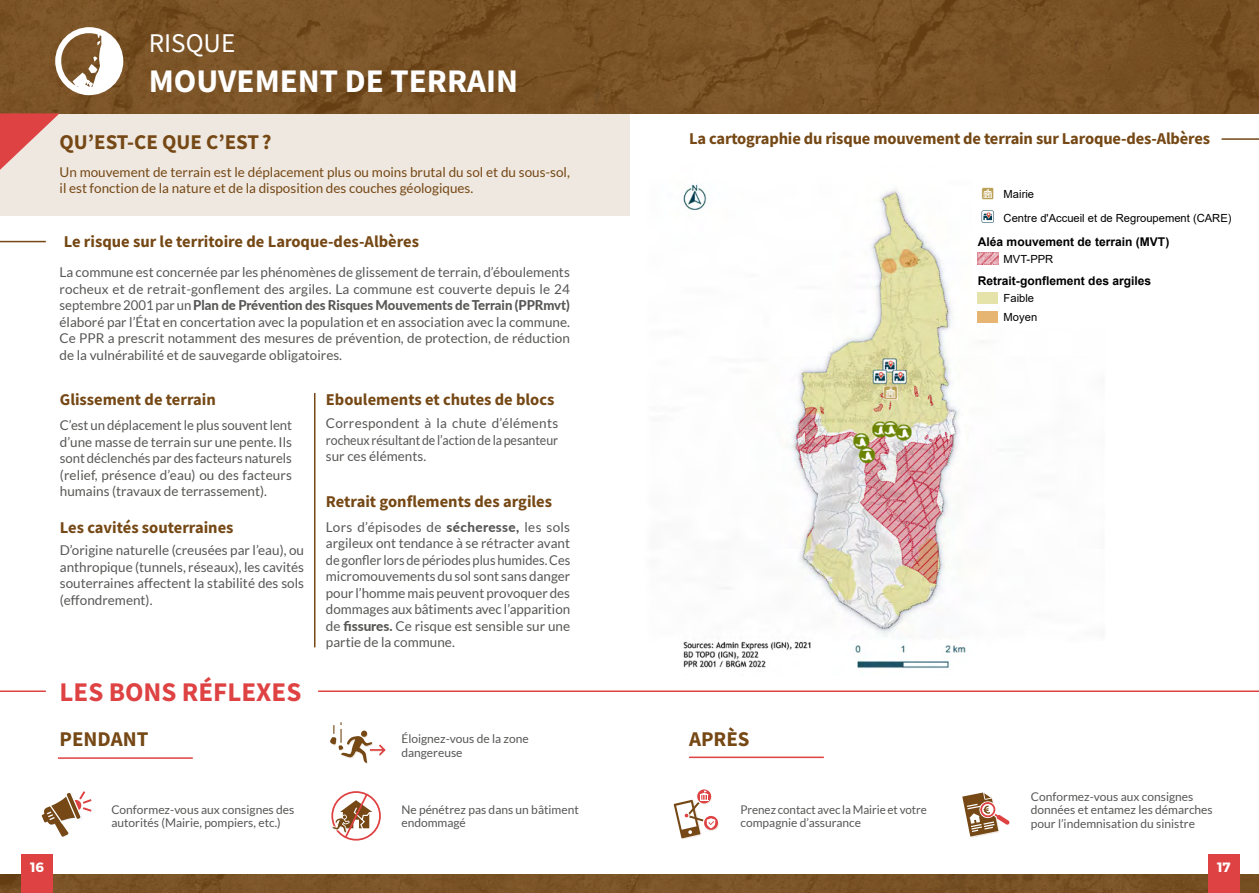
<style>
.page{position:relative;width:1259px;height:893px;background:#fff}
.page>*{position:absolute;margin:0;border:0;box-sizing:border-box;transform-origin:0 0}
.t1{font:700 33px "Source Sans Pro";color:#fff}
.t2{font:700 27px "Source Sans Pro";color:#de4242}
.t3{font:27px "Source Sans Pro";color:#fff}
.t4{font:700 21px "Source Sans Pro";color:#754815}
.t5{font:700 16.5px "Source Sans Pro";color:#754815}
.t6{font:13.5px/16.5px "Lato";color:#575756;text-align:justify}
.t7{font:13.5px/16.5px "Lato";color:#754815}
.t8{font:700 13.5px "Montserrat";color:#fff}
.t9{font:12px/13.5px "Lato";color:#575756}
.t10{font:700 12px "Arial";color:#000}
.t11{font:11.25px/23.7px "Arial";color:#000}
.s1{font-weight:800}
</style>
<div class="page">
<div style="left:0;top:113px;width:629px;height:103px;background:#efe8e1"></div>
<img style="left:0;top:0;width:1259px;height:113px">
<img style="left:0;top:875px;width:1259px;height:18px">
<hr style="left:318px;top:690px;width:941px;height:2px;background:#de4242">
<hr style="left:0;top:690px;width:46px;height:2px;background:#de4242">
<svg style="left:42px;top:791px;width:50px;height:46px"></svg>
<hr style="left:0;top:241px;width:46px;height:1px;background:#754815">
<img style="left:683px;top:184px;width:283px;height:485px">
<svg style="left:332px;top:792px;width:48px;height:48px"></svg>
<div style="left:331px;top:791px;width:50px;height:50px;border:2px solid #de4242;border-radius:50%"></div>
<svg style="left:331px;top:792px;width:43px;height:48px"></svg>
<hr style="left:58px;top:757px;width:135px;height:2px;background:#de4242">
<hr style="left:689px;top:757px;width:135px;height:1px;background:#de4242">
<hr style="left:314px;top:393px;width:1px;height:254px;background:#754815">
<svg style="left:0;top:113px;width:60px;height:57px"></svg>
<svg style="left:55px;top:27px;width:69px;height:69px"></svg>
<svg style="left:330px;top:722px;width:56px;height:42px"></svg>
<svg style="left:673px;top:789px;width:46px;height:50px"></svg>
<svg style="left:962px;top:792px;width:47px;height:46px"></svg>
<hr style="left:1221px;top:138px;width:38px;height:2px;background:#754815">
<svg style="left:981px;top:187px;width:13px;height:13px"></svg>
<svg style="left:981px;top:211px;width:13px;height:12px"></svg>
<img style="left:977px;top:253px;width:21px;height:12px">
<div style="left:977px;top:292px;width:21px;height:12px;background:#e5e3aa"></div>
<div style="left:977px;top:311px;width:21px;height:11px;background:#e5b571"></div>
<div style="left:21px;top:854px;width:32px;height:39px;background:#de4242"></div>
<div style="left:1208px;top:854px;width:31px;height:39px;background:#de4242"></div>
<h2 class="t3" style="left:149px;top:26px;width:88px">RISQUE</h2>
<h1 class="t1" style="left:149px;top:59px;width:371px">MOUVEMENT DE TERRAIN</h1>
<h3 class="t4" style="left:60px;top:127px;width:213px">QU’EST-CE QUE C’EST?</h3>
<p class="t7" style="left:60px;top:163px;width:512px">Un mouvement de terrain est le déplacement plus ou moins brutal du sol et du sous-sol, il est fonction de la nature et de la disposition des couches géologiques.</p>
<p class="t5" style="left:64px;top:231px;width:357px">Le risque sur le territoire de Laroque-des-Albères</p>
<p class="t6" style="left:60px;top:264px;width:512px">La commune est concernée par les phénomènes de glissement de terrain, d’éboulements rocheux et de retrait-gonflement des argiles. La commune est couverte depuis le 24 septembre 2001 par un <span class="s1">Plan de Prévention des Risques Mouvements de Terrain (PPRmvt) </span>élaboré par l’État en concertation avec la population et en association avec la commune.<br>Ce PPR a prescrit notamment des mesures de prévention, de protection, de réduction de la vulnérabilité et de sauvegarde obligatoires.</p>
<p class="t5" style="left:60px;top:389px;width:157px">Glissement de terrain</p>
<p class="t5" style="left:326px;top:389px;width:230px">Eboulements et chutes de blocs</p>
<p class="t6" style="left:60px;top:417px;width:234px">C’est un déplacement le plus souvent lent d’une masse de terrain sur une pente. Ils sont déclenchés par des facteurs naturels (relief, présence d’eau) ou des facteurs humains (travaux de terrassement).</p>
<p class="t6" style="left:326px;top:415px;width:234px">Correspondent à la chute d’éléments rocheux résultant de l’action de la pesanteur sur ces éléments.</p>
<p class="t5" style="left:326px;top:490px;width:228px">Retrait gonflements des argiles</p>
<p class="t5" style="left:60px;top:516px;width:175px">Les cavités souterraines</p>
<p class="t6" style="left:60px;top:542px;width:246px">D’origine naturelle (creusées par l’eau), ou anthropique (tunnels, réseaux), les cavités souterraines affectent la stabilité des sols (effondrement).</p>
<h2 class="t2" style="left:60px;top:673px;width:243px">LES BONS RÉFLEXES</h2>
<h3 class="t4" style="left:60px;top:725px;width:90px">PENDANT</h3>
<p class="t9" style="left:111px;top:803px;width:184px">Conformez-vous aux consignes des autorités (Mairie, pompiers, etc.)</p>
<p class="t6" style="left:326px;top:519px;width:246px">Lors d’épisodes de <span class="s1">sécheresse,</span> les sols argileux ont tendance à se rétracter avant de gonfler lors de périodes plus humides. Ces micromouvements du sol sont sans danger pour l’homme mais peuvent provoquer des dommages aux bâtiments avec l’apparition de <span class="s1">fissures.</span> Ce risque est sensible sur une partie de la commune.</p>
<p class="t9" style="left:401px;top:732px;width:129px">Éloignez-vous de la zone dangereuse</p>
<p class="t9" style="left:401px;top:802px;width:179px">Ne pénétrez pas dans un bâtiment endommagé</p>
<p class="t5" style="left:689px;top:128px;width:523px">La cartographie du risque mouvement de terrain sur Laroque-des-Albères</p>
<p class="t11" style="left:1003px;top:182px;width:229px">Mairie<br>Centre d'Accueil et de Regroupement (CARE)</p>
<p class="t10" style="left:977px;top:233px;width:193px">Aléa mouvement de terrain (MVT)</p>
<p class="t11" style="left:1003px;top:247px;width:51px">MVT-PPR</p>
<p class="t10" style="left:977px;top:273px;width:175px">Retrait-gonflement des argiles</p>
<p class="t11" style="left:1003px;top:289px;width:35px;line-height:18.6px">Faible<br>Moyen</p>
<h3 class="t4" style="left:689px;top:725px;width:62px">APRÈS</h3>
<p class="t9" style="left:740px;top:803px;width:188px">Prenez contact avec la Mairie et votre compagnie d’assurance</p>
<p class="t9" style="left:1031px;top:790px;width:183px">Conformez-vous aux consignes données et entamez les démarches pour l’indemnisation du sinistre</p>
<p class="t8" style="left:30px;top:859px;width:16px">16</p>
<p class="t8" style="left:1217px;top:859px;width:15px">17</p>
</div>
